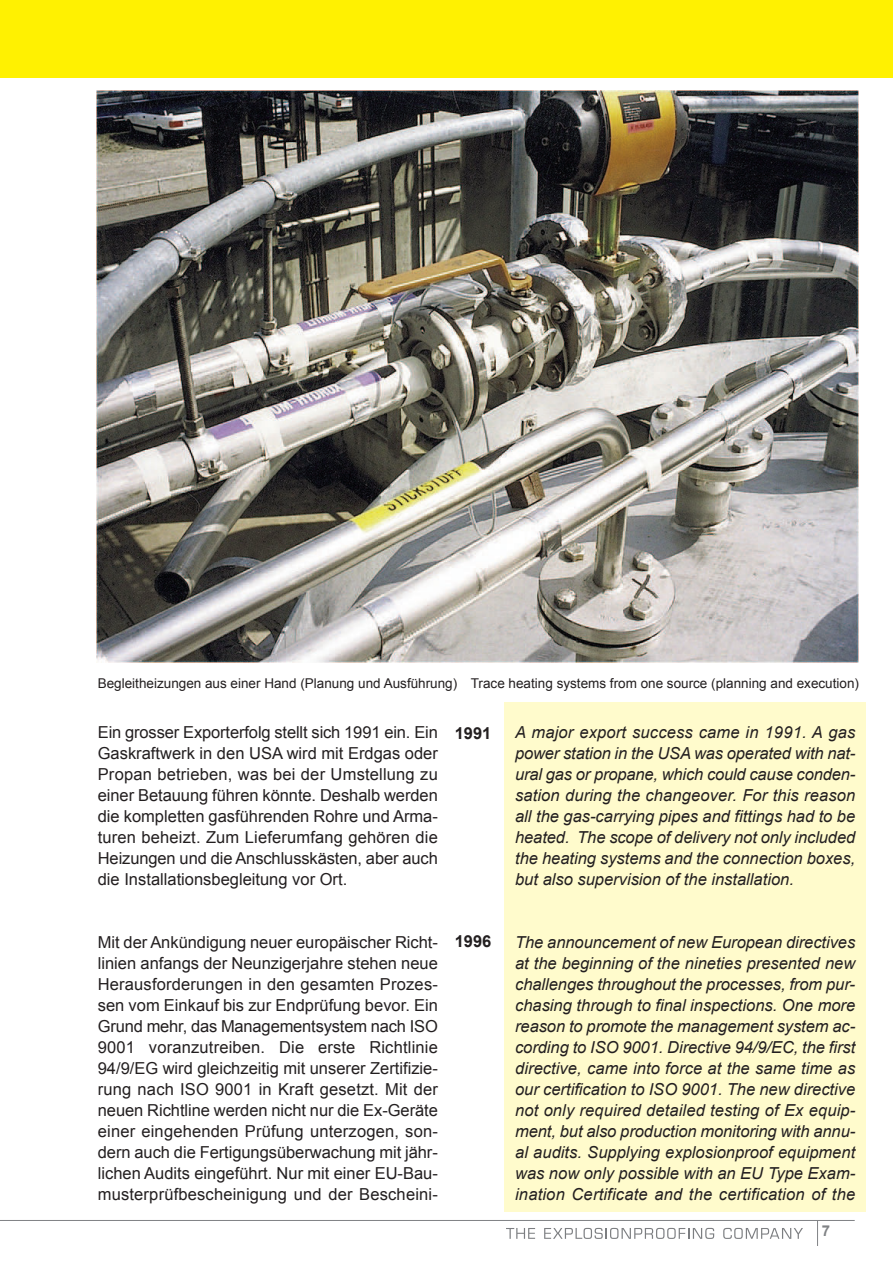
<style>
.page{position:relative;width:893px;height:1263px;background:#fff}
.page>*{position:absolute;margin:0;border:0;box-sizing:border-box;transform-origin:0 0}
.t1{font:italic 16.5px/21px "Arial";color:#231f20;text-align:justify}
.t2{font:16.5px/21px "Arial";color:#231f20;text-align:justify}
.t3{font:700 16.5px "Arial";color:#231f20}
.t4{font:700 15px "Arial";color:#808285}
.t5{font:13.5px "Arial";color:#231f20}
</style>
<div class="page">
<div style="left:504px;top:89px;width:362px;height:1122px;background:#fffbcc"></div>
<svg style="left:817px;top:1221px;width:1px;height:25px"></svg>
<svg style="left:506px;top:1228px;width:29px;height:11px"></svg>
<svg style="left:544px;top:1228px;width:170px;height:11px"></svg>
<svg style="left:723px;top:1228px;width:80px;height:11px"></svg>
<div style="left:0;top:0;width:893px;height:78px;background:#fff101"></div>
<hr style="left:0;top:1220px;width:855px;height:1px;background:#808285">
<div style="left:77px;top:89px;width:812px;height:613px;background:#fff"></div>
<img style="left:96px;top:90px;width:762px;height:572px">
<p class="t5" style="left:98px;top:678px;width:763px">Begleitheizungen aus einer Hand (Planung und Ausführung) Trace heating systems from one source (planning and execution)</p>
<p class="t2" style="left:98px;top:723px;width:342px">Ein grosser Exporterfolg stellt sich 1991 ein. Ein Gaskraftwerk in den USA wird mit Erdgas oder Propan betrieben, was bei der Umstellung zu einer Betauung führen könnte. Deshalb werden die kompletten gasführenden Rohre und Arma&shy;turen beheizt. Zum Lieferumfang gehören die Heizungen und die Anschlusskästen, aber auch die Installationsbegleitung vor Ort.</p>
<p class="t3" style="left:455px;top:727px;width:38px">1991</p>
<p class="t2" style="left:98px;top:933px;width:342px">Mit der Ankündigung neuer europäischer Richt&shy;linien anfangs der Neunzigerjahre stehen neue Herausforderungen in den gesamten Prozes&shy;sen vom Einkauf bis zur Endprüfung bevor. Ein Grund mehr, das Managementsystem nach ISO 9001 voranzutreiben. Die erste Richtlinie 94/9/EG wird gleichzeitig mit unserer Zertifizie&shy;rung nach ISO 9001 in Kraft gesetzt. Mit der neuen Richtline werden nicht nur die Ex-Geräte einer eingehenden Prüfung unterzogen, son&shy;dern auch die Fertigungsüberwachung mit jähr&shy;lichen Audits eingeführt. Nur mit einer EU-Bau&shy;musterprüfbescheinigung und der Bescheini-</p>
<p class="t3" style="left:455px;top:935px;width:38px">1996</p>
<p class="t1" style="left:515px;top:723px;width:342px">A major export success came in 1991. A gas power station in the USA was operated with nat&shy;ural gas or propane, which could cause conden&shy;sation during the changeover. For this reason all the gas-carrying pipes and fittings had to be heated. The scope of delivery not only included the heating systems and the connection boxes, but also supervision of the installation.</p>
<p class="t1" style="left:515px;top:933px;width:342px">The announcement of new European directives at the beginning of the nineties presented new challenges throughout the processes, from pur&shy;chasing through to final inspections. One more reason to promote the management system ac&shy;cording to ISO 9001. Directive 94/9/EC, the first directive, came into force at the same time as our certification to ISO 9001. The new directive not only required detailed testing of Ex equip&shy;ment, but also production monitoring with annu&shy;al audits. Supplying explosionproof equipment was now only possible with an EU Type Exam&shy;ination Certificate and the certification of the</p>
<p class="t4" style="left:822px;top:1225px;width:10px">7</p>
</div>
